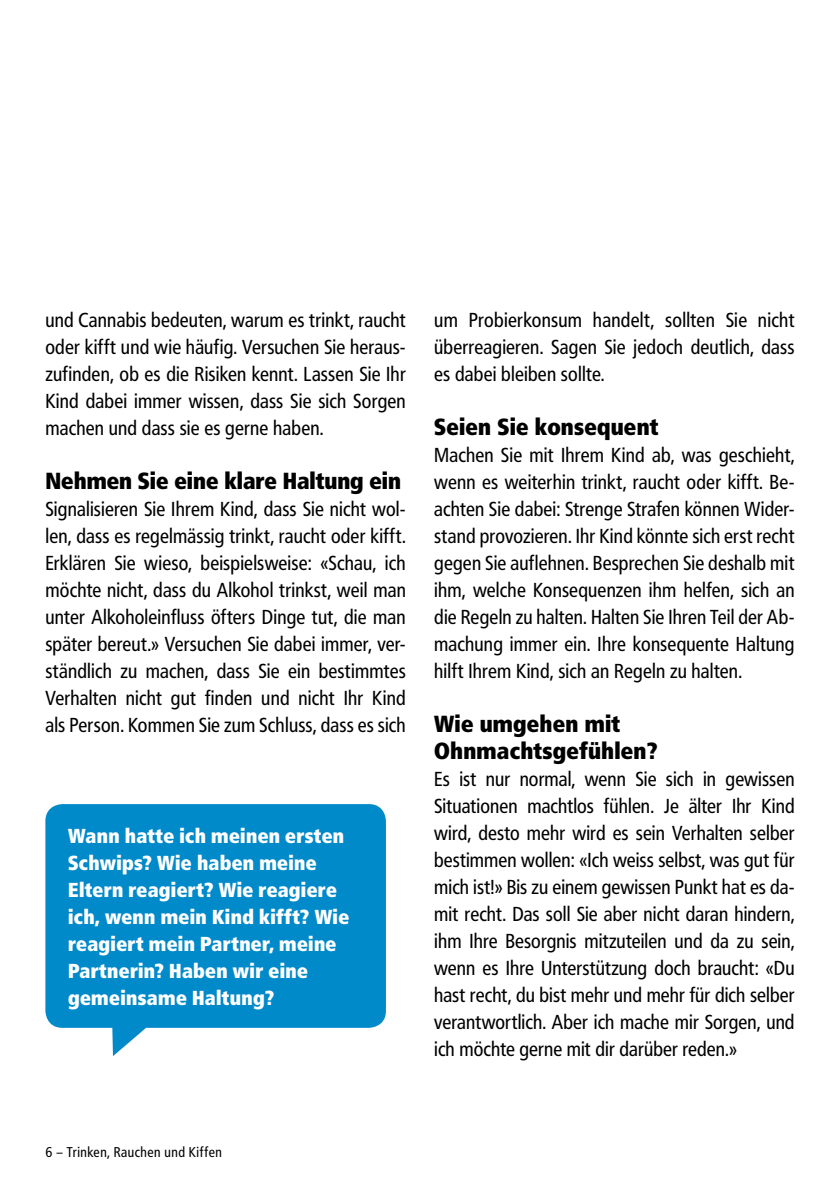
<style>
.page{position:relative;width:840px;height:1191px;background:#fff}
.page>*{position:absolute;margin:0;border:0;box-sizing:border-box;transform-origin:0 0}
.t1{font:800 23px/27px "Frutiger Condensed BQ";letter-spacing:.01em;color:#000}
.t2{font:20px/27px "Frutiger Condensed BQ";letter-spacing:.01em;color:#000;text-align:justify}
.t3{font:800 20px/27px "Frutiger Condensed BQ";letter-spacing:.02em;color:#fff}
.t4{font:14px "Frutiger Condensed BQ";letter-spacing:.04em;color:#000}
</style>
<div class="page">
<svg style="left:45px;top:804px;width:341px;height:252px;background:#1c96cf"></svg>
<p class="t2" style="left:45px;top:306px;width:362px">und Cannabis bedeuten, warum es trinkt, raucht oder kifft und wie häufig. Versuchen Sie heraus&shy;zufinden, ob es die Risiken kennt. Lassen Sie Ihr Kind dabei immer wissen, dass Sie sich Sorgen machen und dass sie es gerne haben.</p>
<p class="t1" style="left:45px;top:467px;width:357px">Nehmen Sie eine klare Haltung ein</p>
<p class="t2" style="left:45px;top:495px;width:362px">Signalisieren Sie Ihrem Kind, dass Sie nicht wol&shy;len, dass es regelmässig trinkt, raucht oder kifft.<br>Erklären Sie wieso, beispielsweise: «Schau, ich möchte nicht, dass du Alkohol trinkst, weil man unter Alkoholeinfluss öfters Dinge tut, die man später bereut.» Versuchen Sie dabei immer, ver&shy;ständlich zu machen, dass Sie ein bestimmtes Verhalten nicht gut finden und nicht Ihr Kind als Person. Kommen Sie zum Schluss, dass es sich</p>
<p class="t3" style="left:68px;top:822px;width:282px">Wann hatte ich meinen ersten<br>Schwips? Wie haben meine<br>Eltern reagiert? Wie reagiere ich, wenn mein Kind kifft? Wie reagiert mein Partner, meine<br>Partnerin? Haben wir eine gemeinsame Haltung?</p>
<p class="t2" style="left:434px;top:306px;width:362px">um Probierkonsum handelt, sollten Sie nicht überreagieren. Sagen Sie jedoch deutlich, dass es dabei bleiben sollte.</p>
<p class="t1" style="left:434px;top:413px;width:226px">Seien Sie konsequent</p>
<p class="t2" style="left:434px;top:441px;width:362px">Machen Sie mit Ihrem Kind ab, was geschieht, wenn es weiterhin trinkt, raucht oder kifft. Be&shy;achten Sie dabei: Strenge Strafen können Wider&shy;stand provozieren. Ihr Kind könnte sich erst recht gegen Sie auflehnen. Besprechen Sie deshalb mit ihm, welche Konsequenzen ihm helfen, sich an die Regeln zu halten. Halten Sie Ihren Teil der Ab&shy;machung immer ein. Ihre konsequente Haltung hilft Ihrem Kind, sich an Regeln zu halten.</p>
<p class="t1" style="left:434px;top:710px;width:225px">Wie umgehen mit<br>Ohnmachtsgefühlen?</p>
<p class="t2" style="left:434px;top:765px;width:362px">Es ist nur normal, wenn Sie sich in gewissen Situationen machtlos fühlen. Je älter Ihr Kind wird, desto mehr wird es sein Verhalten selber bestimmen wollen: «Ich weiss selbst, was gut für mich ist!» Bis zu einem gewissen Punkt hat es da&shy;mit recht. Das soll Sie aber nicht daran hindern, ihm Ihre Besorgnis mitzuteilen und da zu sein, wenn es Ihre Unterstützung doch braucht: «Du hast recht, du bist mehr und mehr für dich selber verantwortlich. Aber ich mache mir Sorgen, und ich möchte gerne mit dir darüber reden.»</p>
<p class="t4" style="left:45px;top:1143px;width:178px">6 – Trinken, Rauchen und Kiffen</p>
</div>
